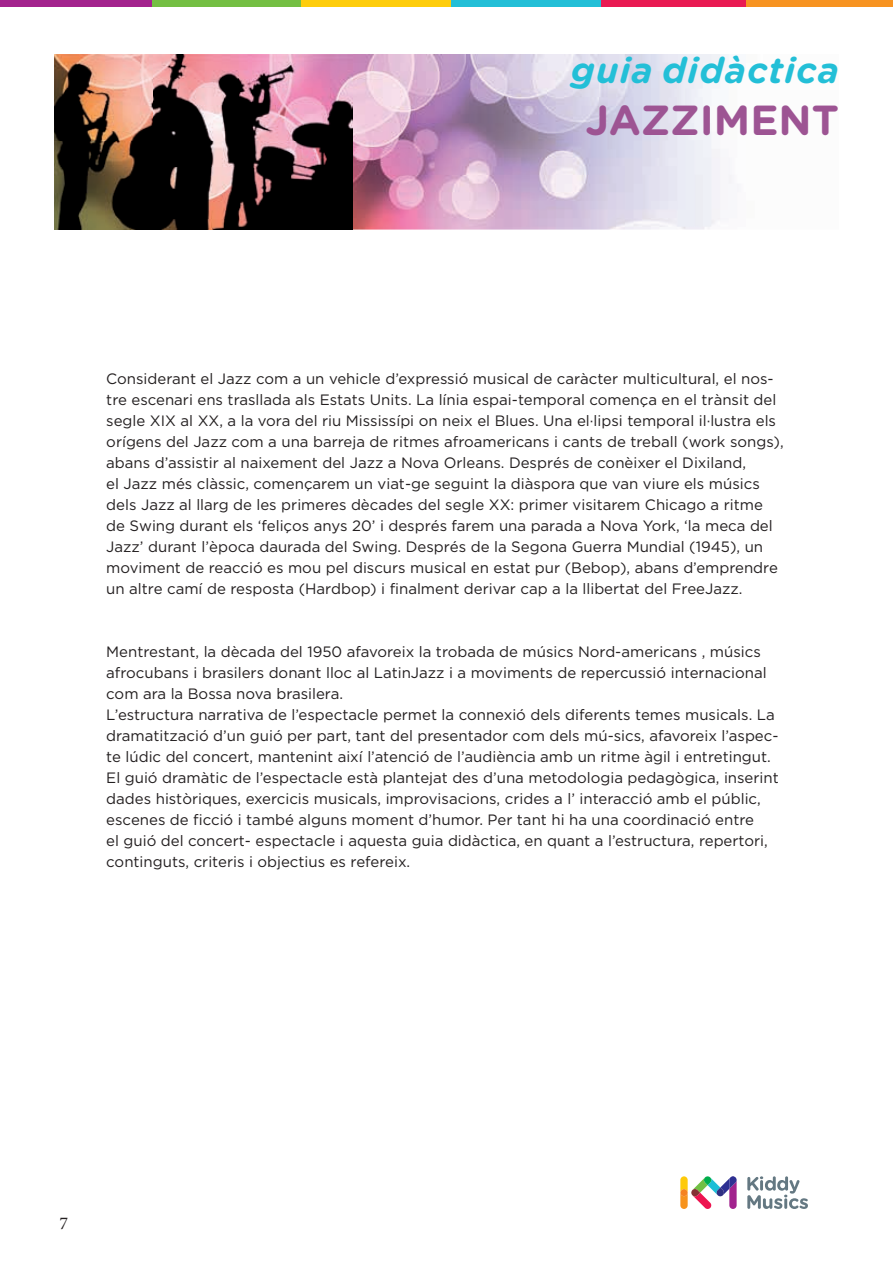
<style>
.page{position:relative;width:893px;height:1263px;background:#fff}
.page>*{position:absolute;margin:0;border:0;box-sizing:border-box;transform-origin:0 0}
.t1{font:700 42px "Gotham Rounded";color:#9d5493}
.t2{font:italic 700 36px "Gotham Rounded";letter-spacing:.03em;color:#23bfd7}
.t3{font:18px "Minion Pro";color:#231f20}
.t4{font:15px/21px "Gotham";color:#231f20}
</style>
<div class="page">
<img style="left:352px;top:54px;width:380px;height:176px">
<img style="left:54px;top:54px;width:298px;height:176px">
<div style="left:301px;top:0;width:150px;height:7px;background:#fecd0c"></div>
<div style="left:150px;top:0;width:151px;height:7px;background:#74bf43"></div>
<div style="left:0;top:0;width:152px;height:7px;background:#a3238d"></div>
<div style="left:745px;top:0;width:148px;height:7px;background:#f79321"></div>
<div style="left:600px;top:0;width:145px;height:7px;background:#e91a52"></div>
<div style="left:451px;top:0;width:149px;height:7px;background:#23bfd7"></div>
<svg style="left:680px;top:1176px;width:57px;height:33px"></svg>
<svg style="left:747px;top:1176px;width:61px;height:33px"></svg>
<h2 class="t2" style="left:571px;top:44px;width:269px">guia didàctica</h2>
<h1 class="t1" style="left:586px;top:90px;width:255px">JAZZIMENT</h1>
<p class="t4" style="left:106px;top:368px;width:679px">Considerant el Jazz com a un vehicle d’expressió musical de caràcter multicultural, el nos&shy;tre escenari ens trasllada als Estats Units. La línia espai-temporal comença en el trànsit del segle XIX al XX, a la vora del riu Mississípi on neix el Blues. Una el·lipsi temporal il·lustra els orígens del Jazz com a una barreja de ritmes afroamericans i cants de treball (work songs), abans d’assistir al naixement del Jazz a Nova Orleans. Després de conèixer el Dixiland,<br>el Jazz més clàssic, començarem un viat-ge seguint la diàspora que van viure els músics dels Jazz al llarg de les primeres dècades del segle XX: primer visitarem Chicago a ritme de Swing durant els ‘feliços anys 20’ i després farem una parada a Nova York, ‘la meca del Jazz’ durant l’època daurada del Swing. Després de la Segona Guerra Mundial (1945), un moviment de reacció es mou pel discurs musical en estat pur (Bebop), abans d’emprendre un altre camí de resposta (Hardbop) i finalment derivar cap a la llibertat del FreeJazz.</p>
<p class="t4" style="left:106px;top:641px;width:674px">Mentrestant, la dècada del 1950 afavoreix la trobada de músics Nord-americans , músics afrocubans i brasilers donant lloc al LatinJazz i a moviments de repercussió internacional com ara la Bossa nova brasilera.<br>L’estructura narrativa de l’espectacle permet la connexió dels diferents temes musicals. La dramatització d’un guió per part, tant del presentador com dels mú-sics, afavoreix l’aspec&shy;te lúdic del concert, mantenint així l’atenció de l’audiència amb un ritme àgil i entretingut.<br>El guió dramàtic de l’espectacle està plantejat des d’una metodologia pedagògica, inserint dades històriques, exercicis musicals, improvisacions, crides a l’ interacció amb el públic, escenes de ficció i també alguns moment d’humor. Per tant hi ha una coordinació entre<br>el guió del concert- espectacle i aquesta guia didàctica, en quant a l’estructura, repertori, continguts, criteris i objectius es refereix.</p>
<p class="t3" style="left:60px;top:1211px;width:10px">7</p>
</div>
